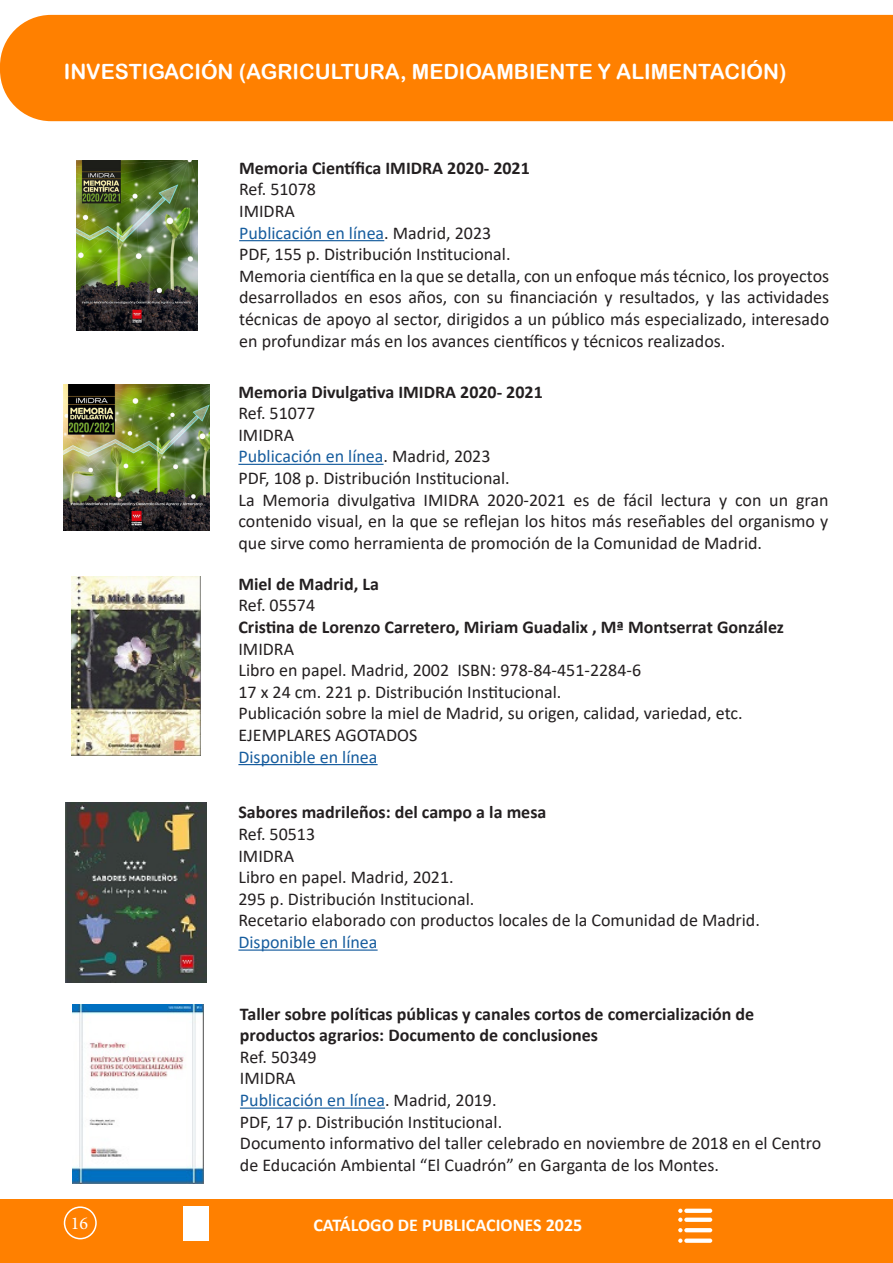
<style>
.page{position:relative;width:893px;height:1263px;background:#fff}
.page>*{position:absolute;margin:0;border:0;box-sizing:border-box;transform-origin:0 0}
.t1{font:21px "Arial Rounded MT Bold";color:#fff}
.t2{font:18px/21.6px "Calibri";color:#231f20;text-align:justify}
.t3{font:700 18px/21.6px "Calibri";color:#231f20}
.t4{font:18px "Calibri";color:#175d9e}
.t5{font:700 18px "Calibri";color:#fffefa}
.t6{font:18px "Minion Pro";color:#fff}
.s1{color:#231f20}
</style>
<div class="page">
<img style="left:66px;top:803px;width:140px;height:179px">
<img style="left:72px;top:1004px;width:131px;height:179px">
<img style="left:72px;top:576px;width:128px;height:180px">
<hr style="left:238px;top:764px;width:140px;height:1px;background:#175d9e">
<hr style="left:238px;top:949px;width:140px;height:2px;background:#175d9e">
<hr style="left:240px;top:1107px;width:145px;height:2px;background:#175d9e">
<div style="left:0;top:15px;width:893px;height:106px;background:#ff8000"></div>
<div style="left:0;top:1199px;width:893px;height:64px;background:#ff8000"></div>
<img style="left:63px;top:384px;width:146px;height:146px">
<hr style="left:238px;top:464px;width:146px;height:1px;background:#175d9e">
<img style="left:76px;top:160px;width:121px;height:171px">
<hr style="left:239px;top:240px;width:145px;height:1px;background:#175d9e">
<div style="left:183px;top:1206px;width:25px;height:34px;background:#fff"></div>
<div style="left:684px;top:1208px;width:28px;height:5px;background:#fff;border-radius:2px"></div>
<div style="left:684px;top:1217px;width:28px;height:5px;background:#fff;border-radius:2px"></div>
<div style="left:684px;top:1238px;width:28px;height:5px;background:#fff;border-radius:2px"></div>
<svg style="left:684px;top:1228px;width:28px;height:4px"></svg>
<svg style="left:678px;top:1208px;width:4px;height:14px"></svg>
<svg style="left:678px;top:1228px;width:4px;height:4px"></svg>
<svg style="left:678px;top:1238px;width:4px;height:5px"></svg>
<div style="left:64px;top:1206px;width:33px;height:33px;border:2px solid #fff;border-radius:50%"></div>
<p class="t1" style="left:64px;top:59px;width:724px">INVESTIGACIÓN (AGRICULTURA, MEDIOAMBIENTE Y ALIMENTACIÓN)</p>
<p class="t3" style="left:239px;top:157px;width:292px">Memoria Científica IMIDRA 2020- 2021</p>
<p class="t2" style="left:239px;top:178px;width:78px">Ref. 51078</p>
<p class="t2" style="left:239px;top:200px;width:57px">IMIDRA</p>
<p class="t4" style="left:239px;top:220px;width:254px">Publicación en línea<span class="s1">. Madrid, 2023</span></p>
<p class="t2" style="left:239px;top:243px;width:273px">PDF, 155 p. Distribución Institucional.</p>
<p class="t2" style="left:239px;top:265px;width:591px">Memoria científica en la que se detalla, con un enfoque más técnico, los proyectos desarrollados en esos años, con su financiación y resultados, y las actividades técnicas de apoyo al sector, dirigidos a un público más especializado, interesado en profundizar más en los avances científicos y técnicos realizados.</p>
<p class="t3" style="left:238px;top:380px;width:306px">Memoria Divulgativa IMIDRA 2020- 2021</p>
<p class="t2" style="left:238px;top:402px;width:78px">Ref. 51077</p>
<p class="t2" style="left:238px;top:423px;width:57px">IMIDRA</p>
<p class="t4" style="left:238px;top:444px;width:254px">Publicación en línea<span class="s1">. Madrid, 2023</span></p>
<p class="t2" style="left:238px;top:467px;width:273px">PDF, 108 p. Distribución Institucional.</p>
<p class="t2" style="left:238px;top:488px;width:591px">La Memoria divulgativa IMIDRA 2020-2021 es de fácil lectura y con un gran contenido visual, en la que se reflejan los hitos más reseñables del organismo y que sirve como herramienta de promoción de la Comunidad de Madrid.</p>
<p class="t3" style="left:238px;top:573px;width:142px">Miel de Madrid, La</p>
<p class="t2" style="left:238px;top:594px;width:78px">Ref. 05574</p>
<p class="t3" style="left:238px;top:616px;width:547px">Cristina de Lorenzo Carretero, Miriam Guadalix , Mª Montserrat González</p>
<p class="t2" style="left:238px;top:637px;width:57px">IMIDRA</p>
<p class="t2" style="left:238px;top:659px;width:404px">Libro en papel. Madrid, 2002 ISBN: 978-84-451-2284-6</p>
<p class="t2" style="left:238px;top:680px;width:325px">17 x 24 cm. 221 p. Distribución Institucional.</p>
<p class="t2" style="left:238px;top:702px;width:506px">Publicación sobre la miel de Madrid, su origen, calidad, variedad, etc.</p>
<p class="t2" style="left:238px;top:724px;width:180px">EJEMPLARES AGOTADOS</p>
<p class="t4" style="left:238px;top:744px;width:141px">Disponible en línea</p>
<p class="t3" style="left:238px;top:801px;width:309px">Sabores madrileños: del campo a la mesa</p>
<p class="t2" style="left:238px;top:823px;width:78px">Ref. 50513</p>
<p class="t2" style="left:238px;top:844px;width:57px">IMIDRA</p>
<p class="t2" style="left:238px;top:866px;width:217px">Libro en papel. Madrid, 2021.</p>
<p class="t2" style="left:238px;top:888px;width:237px">295 p. Distribución Institucional.</p>
<p class="t2" style="left:238px;top:909px;width:523px">Recetario elaborado con productos locales de la Comunidad de Madrid.</p>
<p class="t4" style="left:238px;top:929px;width:141px">Disponible en línea</p>
<p class="t6" style="left:71px;top:1211px;width:19px">16</p>
<p class="t3" style="left:240px;top:1003px;width:516px">Taller sobre políticas públicas y canales cortos de comercialización de productos agrarios: Documento de conclusiones</p>
<p class="t2" style="left:240px;top:1046px;width:78px">Ref. 50349</p>
<p class="t2" style="left:240px;top:1067px;width:57px">IMIDRA</p>
<p class="t4" style="left:240px;top:1087px;width:258px">Publicación en línea<span class="s1">. Madrid, 2019.</span></p>
<p class="t2" style="left:240px;top:1110px;width:264px">PDF, 17 p. Distribución Institucional.</p>
<p class="t2" style="left:240px;top:1132px;width:583px">Documento informativo del taller celebrado en noviembre de 2018 en el Centro de Educación Ambiental “El Cuadrón” en Garganta de los Montes.</p>
<p class="t5" style="left:313px;top:1212px;width:270px">CATÁLOGO DE PUBLICACIONES 2025</p>
</div>
